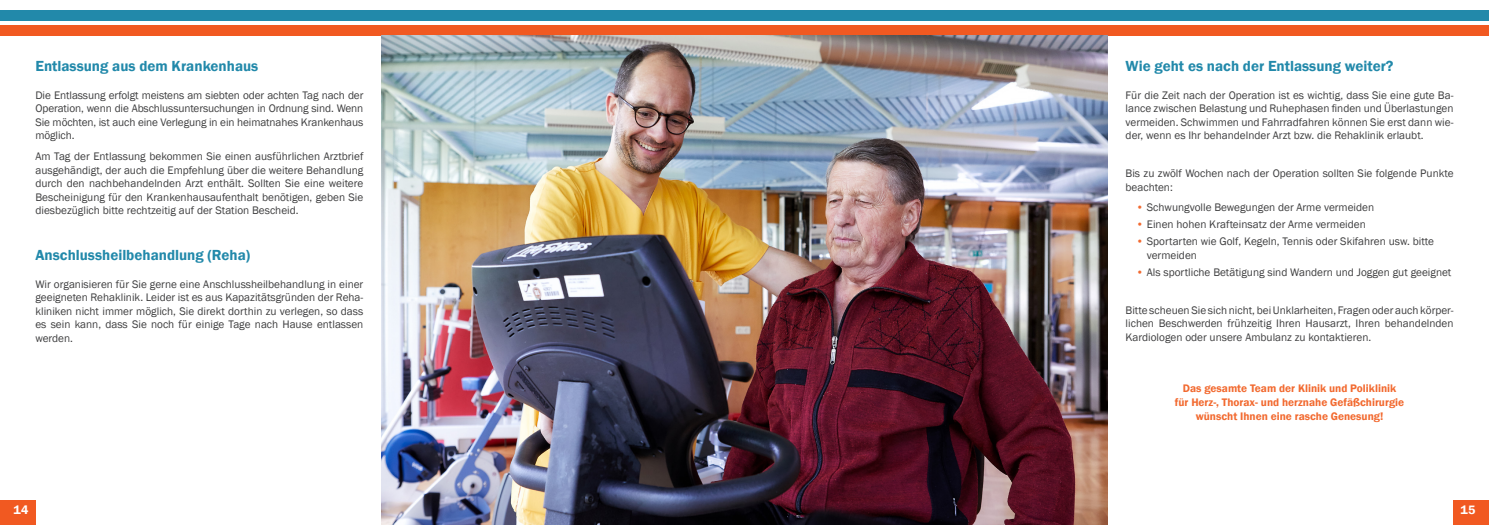
<style>
.page{position:relative;width:1489px;height:525px;background:#fff}
.page>*{position:absolute;margin:0;border:0;box-sizing:border-box;transform-origin:0 0}
.t1{font:600 15px "Franklin Gothic";color:#2289aa}
.t2{font:600 12.5px "Franklin Gothic";color:#fff}
.t3{font:11.25px/13.5px "Franklin Gothic";color:#3e3e3f;text-align:justify}
.t4{font:600 11.25px/13.5px "Franklin Gothic";color:#f26a30;text-align:center}
.s1{color:#f26a30}
</style>
<div class="page">
<div style="left:0;top:25px;width:1488px;height:10px;background:#f15921"></div>
<div style="left:0;top:500px;width:35px;height:24px;background:#f15921"></div>
<div style="left:1453px;top:500px;width:35px;height:24px;background:#f15921"></div>
<div style="left:0;top:11px;width:1488px;height:10px;background:#2289aa"></div>
<img style="left:381px;top:36px;width:726px;height:488px">
<h1 class="t1" style="left:35px;top:57px;width:224px">Entlassung aus dem Krankenhaus</h1>
<p class="t3" style="left:35px;top:89px;width:329px">Die Entlassung erfolgt meistens am siebten oder achten Tag nach der Operation, wenn die Abschlussuntersuchungen in Ordnung sind. Wenn Sie möchten, ist auch eine Verlegung in ein heimatnahes Krankenhaus möglich.</p>
<p class="t3" style="left:35px;top:150px;width:329px">Am Tag der Entlassung bekommen Sie einen ausführlichen Arztbrief ausgehändigt, der auch die Empfehlung über die weitere Behandlung durch den nachbehandelnden Arzt enthält. Sollten Sie eine weitere Bescheinigung für den Krankenhausaufenthalt benötigen, geben Sie diesbezüglich bitte rechtzeitig auf der Station Bescheid.</p>
<h1 class="t1" style="left:35px;top:245px;width:216px">Anschlussheilbehandlung (Reha)</h1>
<p class="t3" style="left:35px;top:277px;width:329px">Wir organisieren für Sie gerne eine Anschlussheilbehandlung in einer geeigneten Rehaklinik. Leider ist es aus Kapazitätsgründen der Reha&shy;kliniken nicht immer möglich, Sie direkt dorthin zu verlegen, so dass es sein kann, dass Sie noch für einige Tage nach Hause entlassen werden.</p>
<h1 class="t1" style="left:1125px;top:57px;width:269px">Wie geht es nach der Entlassung weiter?</h1>
<p class="t3" style="left:1125px;top:89px;width:329px">Für die Zeit nach der Operation ist es wichtig, dass Sie eine gute Ba&shy;lance zwischen Belastung und Ruhephasen finden und Überlastungen vermeiden. Schwimmen und Fahrradfahren können Sie erst dann wie&shy;der, wenn es Ihr behandelnder Arzt bzw. die Rehaklinik erlaubt.</p>
<p class="t3" style="left:1125px;top:167px;width:329px">Bis zu zwölf Wochen nach der Operation sollten Sie folgende Punkte beachten:</p>
<p class="t3" style="left:1136px;top:201px;width:239px"><span class="s1">•</span> Schwungvolle Bewegungen der Arme vermeiden</p>
<p class="t3" style="left:1136px;top:218px;width:231px"><span class="s1">•</span> Einen hohen Krafteinsatz der Arme vermeiden</p>
<p class="t3" style="left:1146px;top:235px;width:288px;text-indent:-11px"><span class="s1">•</span> Sportarten wie Golf, Kegeln, Tennis oder Skifahren usw. bitte vermeiden</p>
<p class="t3" style="left:1136px;top:265px;width:316px"><span class="s1">•</span> Als sportliche Betätigung sind Wandern und Joggen gut geeignet</p>
<p class="t3" style="left:1125px;top:303px;width:329px">Bitte scheuen Sie sich nicht, bei Unklarheiten, Fragen oder auch körper&shy;lichen Beschwerden frühzeitig Ihren Hausarzt, Ihren behandelnden Kardiologen oder unsere Ambulanz zu kontaktieren.</p>
<p class="t4" style="left:1174px;top:382px;width:231px">Das gesamte Team der Klinik und Poliklinik für Herz-, Thorax- und herznahe Gefäßchirurgie wünscht Ihnen eine rasche Genesung!</p>
<p class="t2" style="left:14px;top:502px;width:16px">14</p>
<p class="t2" style="left:1460px;top:502px;width:16px">15</p>
</div>
